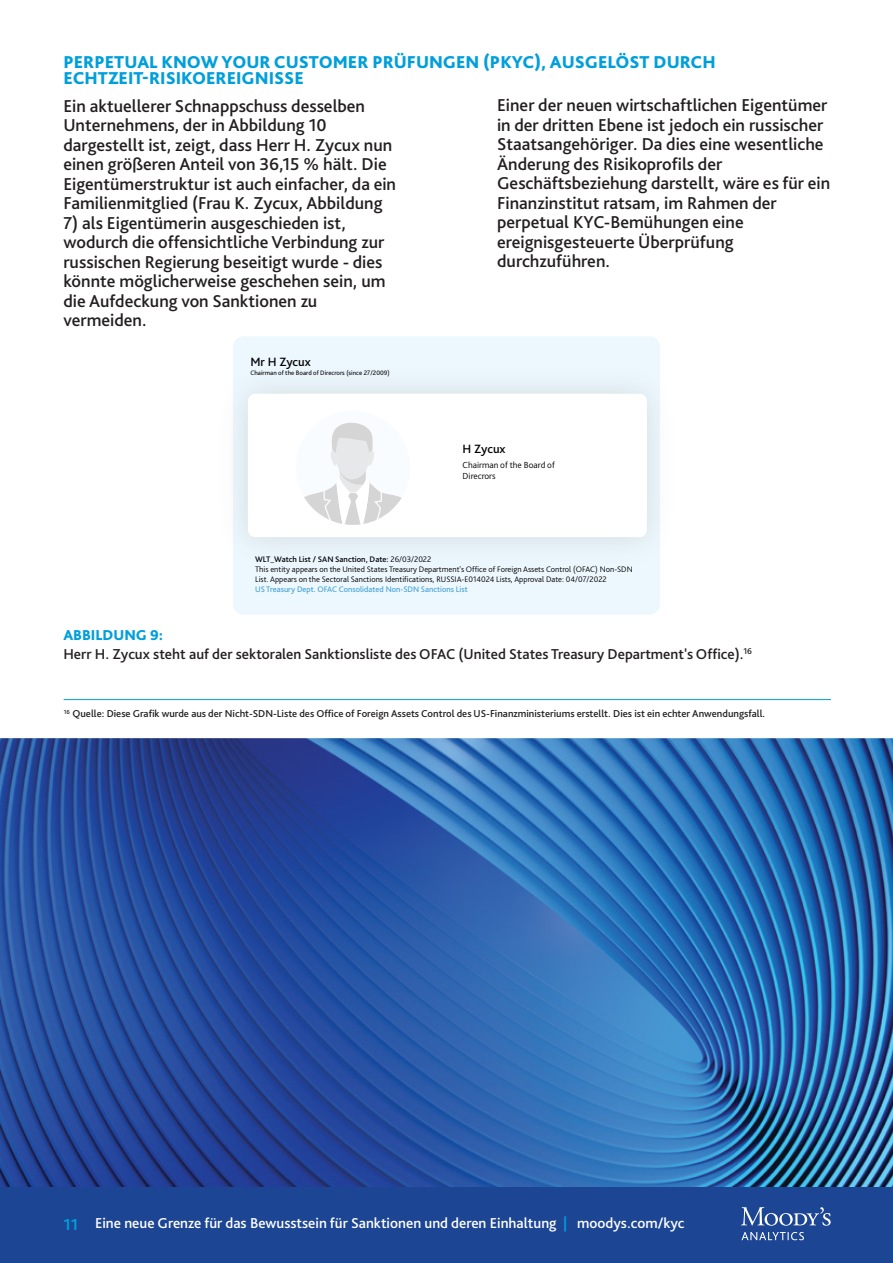
<style>
.page{position:relative;width:893px;height:1263px;background:#fff}
.page>*{position:absolute;margin:0;border:0;box-sizing:border-box;transform-origin:0 0}
.t1{font:500 18px/19.5px "Bliss Pro";color:#231f20}
.t2{font:800 18px/16.5px "Bliss Pro";color:#009fdb}
.t3{font:700 16.5px "Bliss Pro";color:#009fdb}
.t4{font:500 15px/19.5px "Bliss Pro";color:#231f20}
.t5{font:500 15px "Bliss Pro";color:#fff}
.t6{font:500 12.6px "Bliss Pro";color:#010101}
.t7{font:500 10.5px "Bliss Pro";color:#231f20}
.t8{font:300 9.15px/11.1px "Bliss Pro";color:#010101}
.t9{font:300 8.4px/10.1px "Bliss Pro";color:#010101}
.t10{font:8.4px "Bliss Pro";color:#3b9dd7}
.t11{font:6.75px "Bliss Pro";color:#010101}
.s1{font-weight:500}
.s2{font-weight:800;color:#009fdb}
.s3{font-weight:700;color:#039ad7}
</style>
<div class="page">
<img style="left:0;top:738px;width:893px;height:450px">
<div style="left:0;top:1188px;width:893px;height:75px;background:#1c4594"></div>
<svg style="left:741px;top:1232px;width:63px;height:8px"></svg>
<svg style="left:741px;top:1207px;width:90px;height:19px"></svg>
<hr style="left:64px;top:699px;width:767px;height:1px;background:#009fdb">
<div style="left:233px;top:336px;width:427px;height:279px;background:#edf8fe;border-radius:11px"></div>
<img style="left:234px;top:341px;width:425px;height:203px">
<div style="left:248px;top:394px;width:399px;height:143px;background:#fff;border-radius:8px"></div>
<div style="left:296px;top:411px;width:114px;height:114px;background:#f9fcfe;border-radius:50%"></div>
<svg style="left:304px;top:422px;width:98px;height:103px"></svg>
<p class="t2" style="left:63px;top:53px;width:654px">PERPETUAL KNOW YOUR CUSTOMER PRÜFUNGEN (PKYC), AUSGELÖST DURCH<br>ECHTZEIT-RISIKOEREIGNISSE</p>
<p class="t1" style="left:497px;top:95px;width:335px">Einer der neuen wirtschaftlichen Eigentümer in der dritten Ebene ist jedoch ein russischer Staatsangehöriger. Da dies eine wesentliche Änderung des Risikoprofils der Geschäftsbeziehung darstellt, wäre es für ein Finanzinstitut ratsam, im Rahmen der perpetual KYC-Bemühungen eine ereignisgesteuerte Überprüfung durchzuführen.</p>
<p class="t1" style="left:63px;top:95px;width:334px">Ein aktuellerer Schnappschuss desselben Unternehmens, der in Abbildung 10 dargestellt ist, zeigt, dass Herr H. Zycux nun einen größeren Anteil von 36,15 % hält. Die Eigentümerstruktur ist auch einfacher, da ein Familienmitglied (Frau K. Zycux, Abbildung</p>
<p class="t1" style="left:63px;top:212px;width:324px">7) als Eigentümerin ausgeschieden ist, wodurch die offensichtliche Verbindung zur russischen Regierung beseitigt wurde - dies könnte möglicherweise geschehen sein, um die Aufdeckung von Sanktionen zu vermeiden.</p>
<p class="t6" style="left:250px;top:354px;width:62px">Mr H Zycux</p>
<p class="t11" style="left:250px;top:369px;width:141px">Chairman of the Board of Direcrors (since 27/2009)</p>
<p class="t6" style="left:463px;top:441px;width:44px">H Zycux</p>
<p class="t8" style="left:463px;top:459px;width:94px">Chairman of the Board of<br>Direcrors</p>
<p class="t9" style="left:255px;top:554px;width:379px"><span class="s1">WLT_Watch List / SAN Sanction, Date:</span> 26/03/2022<br>This entity appears on the United States Treasury Department's Office of Foreign Assets Control (OFAC) Non-SDN<br>List. Appears on the Sectoral Sanctions Identifications, RUSSIA-E014024 Lists, Approval Date: 04/07/2022</p>
<p class="t10" style="left:255px;top:584px;width:214px">US Treasury Dept. OFAC Consolidated Non-SDN Sanctions List</p>
<p class="t4" style="left:63px;top:625px;width:690px"><span class="s2">ABBILDUNG 9:<br></span>Herr H. Zycux steht auf der sektoralen Sanktionsliste des OFAC (United States Treasury Department's Office).<sup>16</sup></p>
<p class="t7" style="left:64px;top:707px;width:703px"><sup>16</sup> Quelle: Diese Grafik wurde aus der Nicht-SDN-Liste des Office of Foreign Assets Control des US-Finanzministeriums erstellt. Dies ist ein echter Anwendungsfall.</p>
<p class="t3" style="left:63px;top:1214px;width:16px">11</p>
<p class="t5" style="left:95px;top:1214px;width:591px">Eine neue Grenze für das Bewusstsein für Sanktionen und deren Einhaltung <span class="s3">|</span> moodys.com/kyc</p>
</div>
